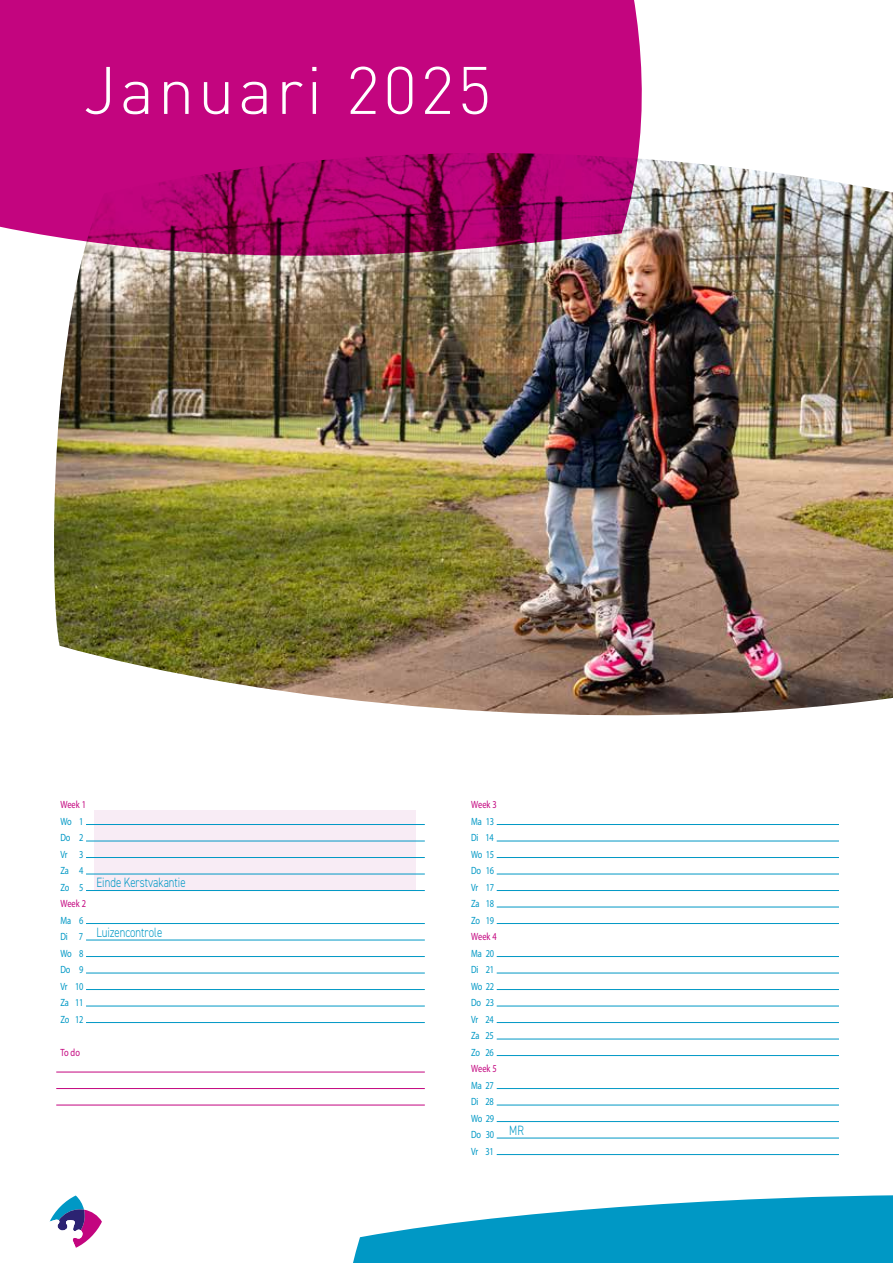
<style>
.page{position:relative;width:893px;height:1263px;background:#fff}
.page>*{position:absolute;margin:0;border:0;box-sizing:border-box;transform-origin:0 0}
.t1{font:300 66px "DIN Pro";letter-spacing:.05em;color:#fff}
.t2{font:300 13.5px "DIN2014";color:#0098c5;scale:.8 1}
.t3{font:10.5px/16.5px "Myriad Pro";letter-spacing:-.025em;color:#0098c5;text-align:justify;scale:.8 1}
.t4{font:10.5px "Myriad Pro";letter-spacing:.005em;color:#c3057f;scale:.8 1}
</style>
<div class="page">
<img style="left:54px;top:160px;width:839px;height:556px">
<svg style="left:0;top:0;width:658px;height:294px;background:#b9247e"></svg>
<svg style="left:353px;top:1195px;width:540px;height:68px"></svg>
<svg style="left:50px;top:1195px;width:52px;height:53px"></svg>
<div style="left:94px;top:810px;width:321px;height:81px;background:#f8ecf5"></div>
<hr style="left:86px;top:824px;width:339px;height:1px;background:#0098c5">
<hr style="left:86px;top:841px;width:339px;height:1px;background:#0098c5">
<hr style="left:86px;top:857px;width:339px;height:1px;background:#0098c5">
<hr style="left:86px;top:874px;width:339px;height:1px;background:#0098c5">
<hr style="left:86px;top:890px;width:339px;height:1px;background:#0098c5">
<hr style="left:86px;top:923px;width:339px;height:1px;background:#0098c5">
<hr style="left:86px;top:940px;width:339px;height:1px;background:#0098c5">
<hr style="left:86px;top:956px;width:339px;height:1px;background:#0098c5">
<hr style="left:86px;top:973px;width:339px;height:1px;background:#0098c5">
<hr style="left:86px;top:989px;width:339px;height:1px;background:#0098c5">
<hr style="left:86px;top:1006px;width:339px;height:1px;background:#0098c5">
<hr style="left:86px;top:1022px;width:339px;height:1px;background:#0098c5">
<hr style="left:56px;top:1072px;width:369px;height:1px;background:#c3057f">
<hr style="left:56px;top:1088px;width:369px;height:1px;background:#c3057f">
<hr style="left:56px;top:1105px;width:369px;height:1px;background:#c3057f">
<hr style="left:497px;top:824px;width:342px;height:1px;background:#0098c5">
<hr style="left:497px;top:841px;width:342px;height:1px;background:#0098c5">
<hr style="left:497px;top:857px;width:342px;height:1px;background:#0098c5">
<hr style="left:497px;top:874px;width:342px;height:1px;background:#0098c5">
<hr style="left:497px;top:890px;width:342px;height:1px;background:#0098c5">
<hr style="left:497px;top:907px;width:342px;height:1px;background:#0098c5">
<hr style="left:497px;top:923px;width:342px;height:1px;background:#0098c5">
<hr style="left:497px;top:956px;width:342px;height:1px;background:#0098c5">
<hr style="left:497px;top:973px;width:342px;height:1px;background:#0098c5">
<hr style="left:497px;top:989px;width:342px;height:1px;background:#0098c5">
<hr style="left:497px;top:1006px;width:342px;height:1px;background:#0098c5">
<hr style="left:497px;top:1022px;width:342px;height:1px;background:#0098c5">
<hr style="left:497px;top:1039px;width:342px;height:1px;background:#0098c5">
<hr style="left:497px;top:1055px;width:342px;height:1px;background:#0098c5">
<hr style="left:497px;top:1088px;width:342px;height:1px;background:#0098c5">
<hr style="left:497px;top:1105px;width:342px;height:1px;background:#0098c5">
<hr style="left:497px;top:1121px;width:342px;height:1px;background:#0098c5">
<hr style="left:497px;top:1138px;width:342px;height:1px;background:#0098c5">
<hr style="left:497px;top:1154px;width:342px;height:1px;background:#0098c5">
<h1 class="t1" style="left:84px;top:45px;width:409px">Januari 2025</h1>
<p class="t4" style="left:61px;top:799px;width:33px">Week 1</p>
<p class="t3" style="left:61px;top:813px;width:30px">Wo 1<br>Do 2<br>Vr 3<br>Za 4<br>Zo 5</p>
<p class="t4" style="left:61px;top:898px;width:33px">Week 2</p>
<p class="t3" style="left:61px;top:912px;width:30px">Ma 6<br>Di 7<br>Wo 8<br>Do 9<br>Vr 10<br>Za 11<br>Zo 12</p>
<p class="t4" style="left:61px;top:1046px;width:26px">To do</p>
<p class="t2" style="left:96px;top:874px;width:113px">Einde Kerstvakantie</p>
<p class="t2" style="left:96px;top:924px;width:84px">Luizencontrole</p>
<p class="t4" style="left:471px;top:799px;width:33px">Week 3</p>
<p class="t3" style="left:471px;top:813px;width:30px">Ma 13<br>Di 14<br>Wo 15<br>Do 16<br>Vr 17<br>Za 18<br>Zo 19</p>
<p class="t4" style="left:471px;top:931px;width:33px">Week 4</p>
<p class="t3" style="left:471px;top:945px;width:30px">Ma 20<br>Di 21<br>Wo 22<br>Do 23<br>Vr 24<br>Za 25<br>Zo 26</p>
<p class="t4" style="left:471px;top:1063px;width:33px">Week 5</p>
<p class="t3" style="left:471px;top:1077px;width:30px">Ma 27<br>Di 28<br>Wo 29<br>Do 30<br>Vr 31</p>
<p class="t2" style="left:509px;top:1122px;width:20px">MR</p>
</div>
